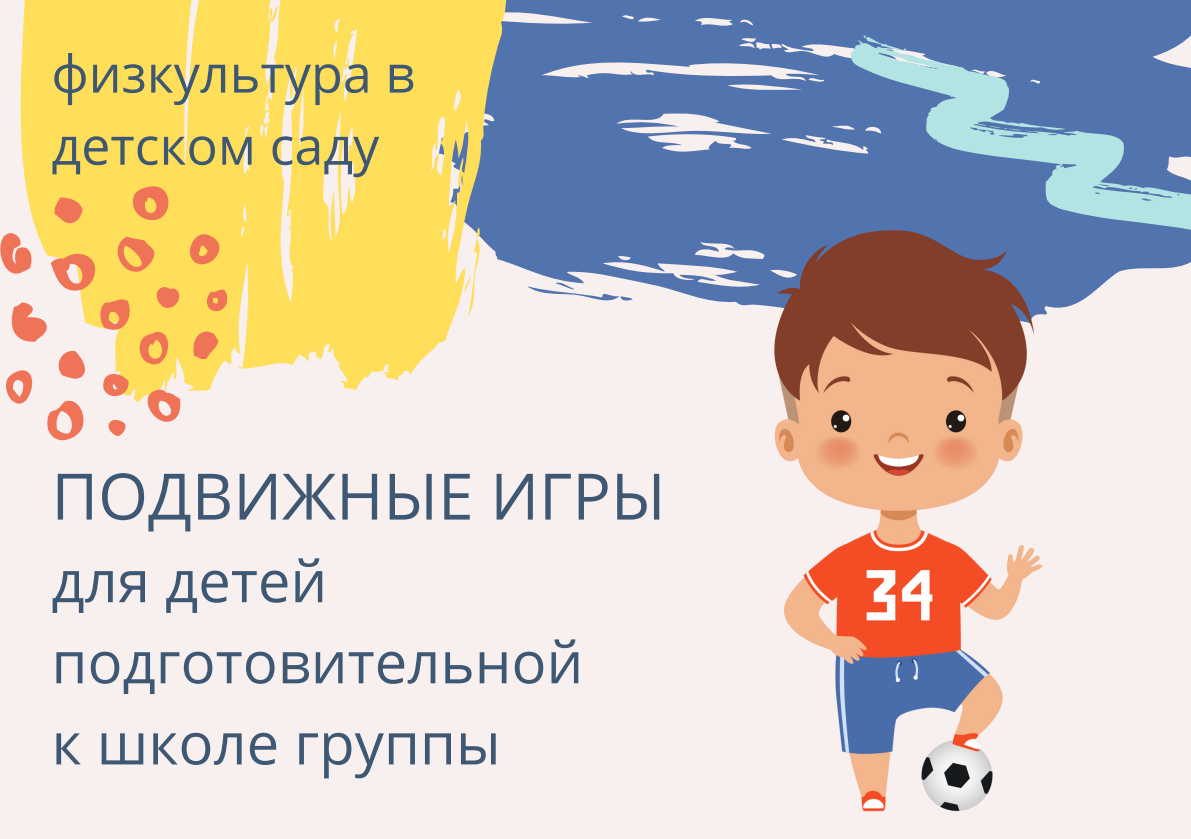
<style>
.page{position:relative;width:1191px;height:839px;background:#fff}
.page>*{position:absolute;margin:0;border:0;box-sizing:border-box;transform-origin:0 0}
.t1{font:64px "Open Sans";color:#3e5874}
.t2{font:58px/81px "Open Sans";color:#3e5874}
.t3{font:52px/72px "Open Sans";color:#3e5874}
</style>
<div class="page">
<div style="left:0;top:0;width:1191px;height:838px;background:#f8efef"></div>
<svg style="left:507px;top:0;width:684px;height:280px;background:#617fb4"></svg>
<svg style="left:527px;top:280px;width:34px;height:14px"></svg>
<svg style="left:828px;top:14px;width:363px;height:189px;background:#6a8eba"></svg>
<svg style="left:989px;top:122px;width:34px;height:13px"></svg>
<svg style="left:21px;top:0;width:486px;height:390px;background:#f7dc6f"></svg>
<svg style="left:463px;top:225px;width:21px;height:91px"></svg>
<svg style="left:131px;top:186px;width:43px;height:36px;background:#f6a457"></svg>
<svg style="left:53px;top:197px;width:30px;height:27px"></svg>
<svg style="left:0;top:233px;width:227px;height:207px"></svg>
<img style="left:561px;top:203px;width:630px;height:609px">
<p class="t3" style="left:51px;top:36px;width:365px">физкультура в детском саду</p>
<p class="t1" style="left:51px;top:451px;width:616px">ПОДВИЖНЫЕ ИГРЫ</p>
<p class="t2" style="left:51px;top:539px;width:533px">для детей подготовительной к школе группы</p>
</div>
